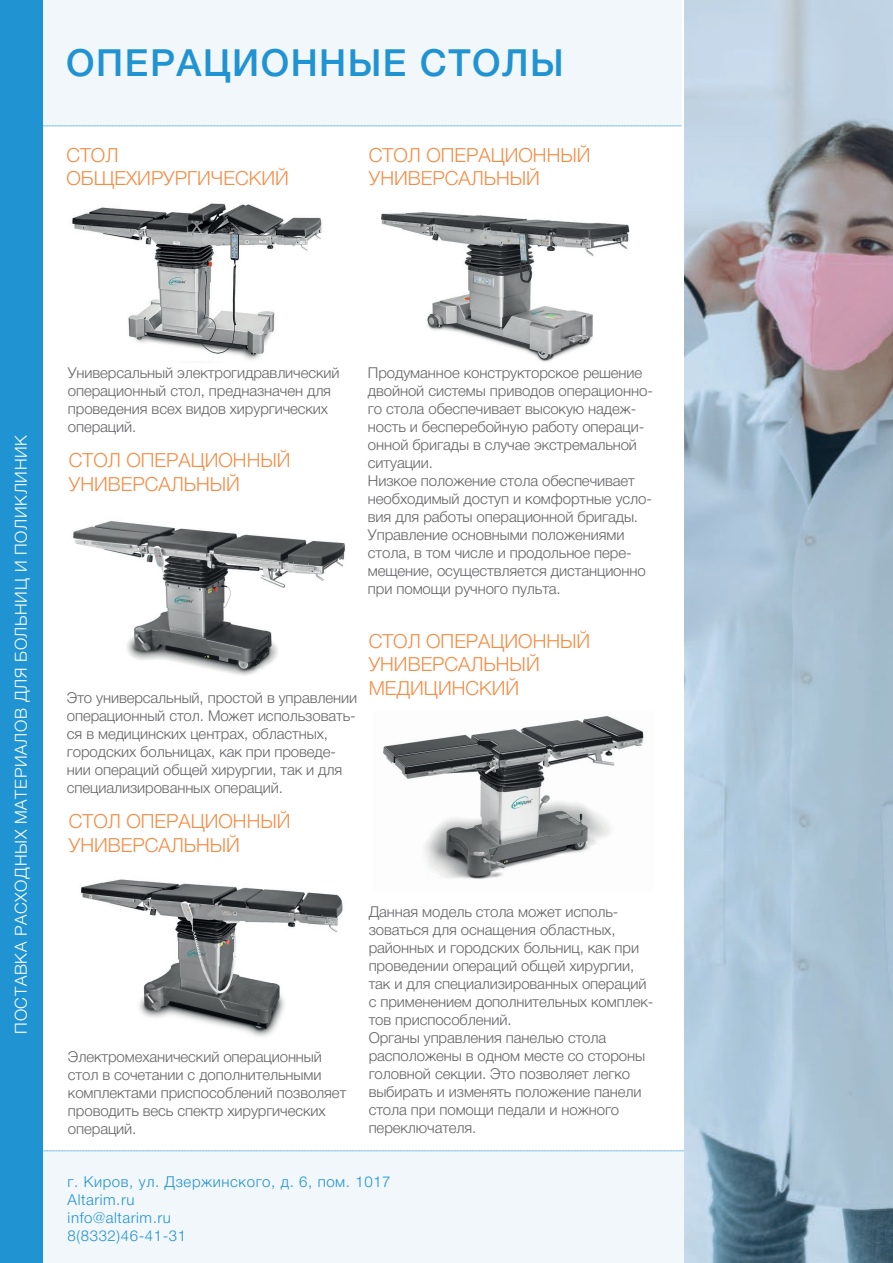
<style>
.page{position:relative;width:893px;height:1263px;background:#fff}
.page>*{position:absolute;margin:0;border:0;box-sizing:border-box;transform-origin:0 0}
.t1{font:500 37.5px "Helvetica Neue Cyr";letter-spacing:.04em;color:#2093d2}
.t2{font:300 19.5px/23.4px "Helvetica Neue Cyr";color:#f58c44}
.t3{font:300 16.5px "Helvetica Neue Cyr";letter-spacing:.04em;color:#fff}
.t4{font:300 15px/18px "Helvetica Neue Cyr";letter-spacing:-.005em;color:#636366}
.t5{font:300 15px/18px "Helvetica Neue Cyr";letter-spacing:.04em;color:#2093d2}
</style>
<div class="page">
<img style="left:73px;top:521px;width:273px;height:154px">
<img style="left:80px;top:879px;width:263px;height:158px">
<img style="left:684px;top:0;width:209px;height:1263px">
<div style="left:0;top:0;width:42px;height:1263px;background:#2093d2"></div>
<div style="left:42px;top:0;width:640px;height:126px;background:#f2f7fb"></div>
<svg style="left:42px;top:126px;width:640px;height:1px"></svg>
<img style="left:72px;top:203px;width:250px;height:157px">
<img style="left:381px;top:212px;width:249px;height:150px">
<div style="left:44px;top:1150px;width:640px;height:112px;background:#f2f7fb"></div>
<svg style="left:44px;top:1150px;width:640px;height:1px"></svg>
<img style="left:383px;top:716px;width:261px;height:163px">
<h1 class="t1" style="left:66px;top:43px;width:499px">ОПЕРАЦИОННЫЕ СТОЛЫ</h1>
<h2 class="t2" style="left:66px;top:143px;width:224px">СТОЛ<br>ОБЩЕХИРУРГИЧЕСКИЙ</h2>
<h2 class="t2" style="left:369px;top:143px;width:223px">СТОЛ ОПЕРАЦИОННЫЙ<br>УНИВЕРСАЛЬНЫЙ</h2>
<p class="t3" style="left:12px;top:1034px;width:600px;rotate:-90deg">ПОСТАВКА РАСХОДНЫХ МАТЕРИАЛОВ ДЛЯ БОЛЬНИЦ И ПОЛИКЛИНИК</p>
<p class="t4" style="left:68px;top:364px;width:273px">Универсальный электрогидравлический операционный стол, предназначен для проведения всех видов хирургических операций.</p>
<h2 class="t2" style="left:69px;top:449px;width:223px">СТОЛ ОПЕРАЦИОННЫЙ<br>УНИВЕРСАЛЬНЫЙ</h2>
<p class="t4" style="left:368px;top:364px;width:286px">Продуманное конструкторское решение двойной системы приводов операционно&shy;го стола обеспечивает высокую надеж&shy;ность и бесперебойную работу операци&shy;онной бригады в случае экстремальной ситуации.<br>Низкое положение стола обеспечивает необходимый доступ и комфортные усло&shy;вия для работы операционной бригады.<br>Управление основными положениями стола, в том числе и продольное пере&shy;мещение, осуществляется дистанционно при помощи ручного пульта.</p>
<p class="t4" style="left:67px;top:689px;width:292px">Это универсальный, простой в управлении операционный стол. Может использовать&shy;ся в медицинских центрах, областных, городских больницах, как при проведе&shy;нии операций общей хирургии, так и для специализированных операций.</p>
<h2 class="t2" style="left:69px;top:810px;width:223px">СТОЛ ОПЕРАЦИОННЫЙ<br>УНИВЕРСАЛЬНЫЙ</h2>
<h2 class="t2" style="left:369px;top:629px;width:223px">СТОЛ ОПЕРАЦИОННЫЙ<br>УНИВЕРСАЛЬНЫЙ<br>МЕДИЦИНСКИЙ</h2>
<p class="t4" style="left:68px;top:1048px;width:280px">Электромеханический операционный стол в сочетании с дополнительными комплектами приспособлений позволяет проводить весь спектр хирургических операций.</p>
<p class="t4" style="left:369px;top:903px;width:286px">Данная модель стола может исполь&shy;зоваться для оснащения областных, районных и городских больниц, как при проведении операций общей хирургии, так и для специализированных операций с применением дополнительных комплек&shy;тов приспособлений.<br>Органы управления панелью стола расположены в одном месте со стороны головной секции. Это позволяет легко выбирать и изменять положение панели стола при помощи педали и ножного переключателя.</p>
<p class="t5" style="left:68px;top:1173px;width:324px">г. Киров, ул. Дзержинского, д. 6, пом. 1017<br>Altarim.ru<br>info@altarim.ru<br>8(8332)46-41-31</p>
</div>
